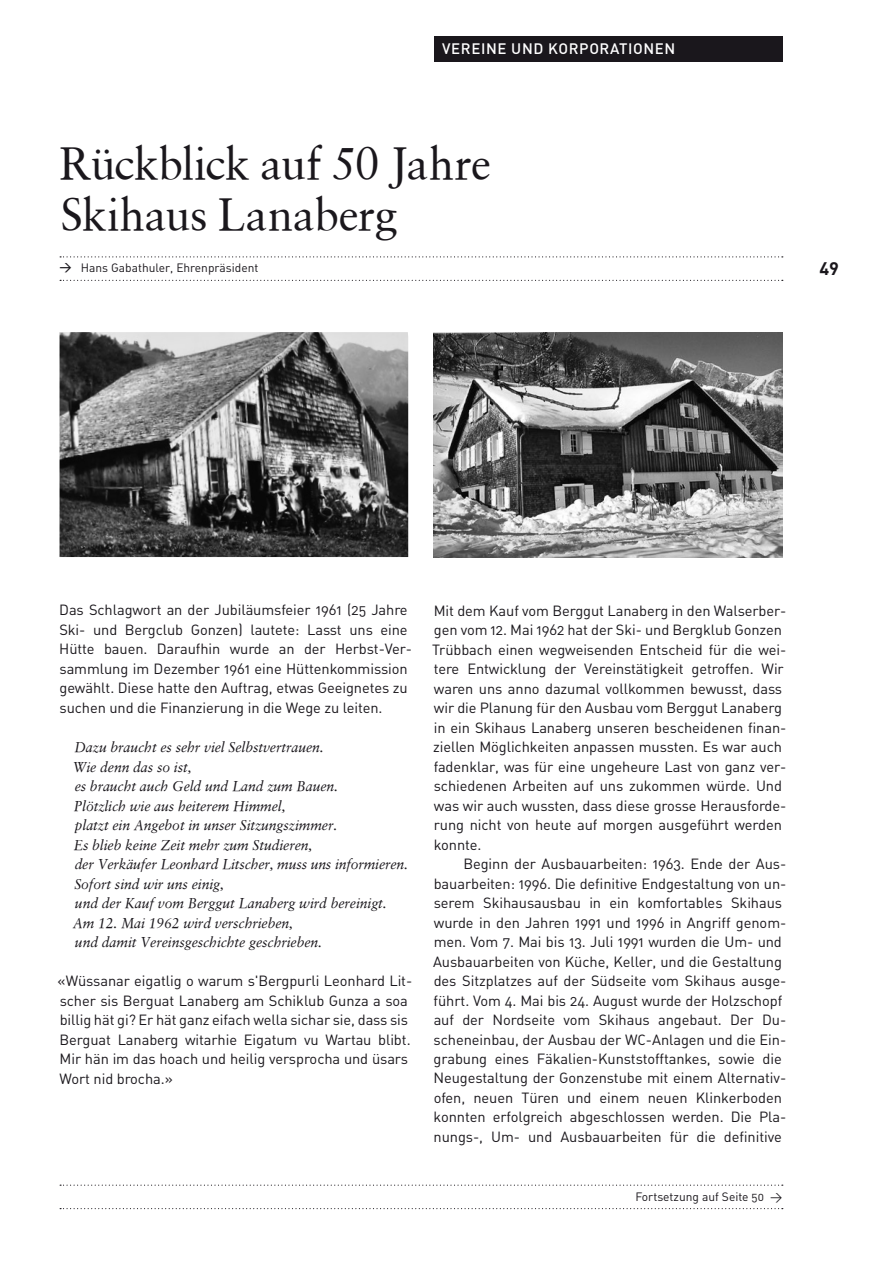
<style>
.page{position:relative;width:893px;height:1263px;background:#fff}
.page>*{position:absolute;margin:0;border:0;box-sizing:border-box;transform-origin:0 0}
.t1{font:45px/51px "Sabon Roman";letter-spacing:-.015em;color:#1a171c}
.t2{font:700 18px "DIN";color:#1a171c}
.t3{font:15px "DIN Medium Alternate";color:#fff}
.t4{font:14.7px/19.5px "DIN Regular Alternate";letter-spacing:-.005em;color:#1a171c}
.t5{font:italic 14.25px/19.5px "Sabon";letter-spacing:-.005em;color:#1a171c}
.t6{font:12px "DIN Regular Alternate";color:#1a171c}
.s1{font-family:"DIN";font-weight:500}
.s2{font-family:"DIN"}
</style>
<div class="page">
<div style="left:434px;top:36px;width:348px;height:26px;background:#1a171c"></div>
<svg style="left:60px;top:256px;width:723px;height:1px"></svg>
<svg style="left:60px;top:280px;width:723px;height:1px"></svg>
<img style="left:60px;top:332px;width:348px;height:225px">
<svg style="left:60px;top:1184px;width:723px;height:2px"></svg>
<svg style="left:60px;top:1208px;width:723px;height:1px"></svg>
<img style="left:434px;top:332px;width:348px;height:225px">
<p class="t3" style="left:442px;top:39px;width:19px">VEREINE</p>
<p class="t3" style="left:511px;top:39px;width:11px">UND</p>
<p class="t3" style="left:548px;top:39px;width:21px">KORPORATIONEN</p>
<h1 class="t1" style="left:59px;top:137px;width:433px">Rückblick auf 50 Jahre<br>Skihaus Lanaberg</h1>
<p class="t6" style="left:60px;top:260px;width:201px"><span class="s1">&gt;</span> Hans Gabathuler, Ehrenpräsident</p>
<p class="t2" style="left:819px;top:257px;width:21px">49</p>
<p class="t4" style="left:59px;top:600px;width:354px">Das Schlagwort an der Jubiläumsfeier 1961 (25 Jahre Ski- und Bergclub Gonzen) lautete: Lasst uns eine Hütte bauen. Daraufhin wurde an der Herbst-Ver&shy;sammlung im Dezember 1961 eine Hüttenkommission gewählt. Diese hatte den Auftrag, etwas Geeignetes zu suchen und die Finanzierung in die Wege zu leiten.</p>
<p class="t5" style="left:73px;top:737px;width:337px">Dazu braucht es sehr viel Selbstvertrauen.<br>Wie denn das so ist,<br>es braucht auch Geld und Land zum Bauen.<br>Plötzlich wie aus heiterem Himmel,<br>platzt ein Angebot in unser Sitzungszimmer.<br>Es blieb keine Zeit mehr zum Studieren,<br>der Verkäufer Leonhard Litscher, muss uns informieren.<br>Sofort sind wir uns einig,<br>und der Kauf vom Berggut Lanaberg wird bereinigt.<br>Am 12. Mai 1962 wird verschrieben,<br>und damit Vereinsgeschichte geschrieben.</p>
<p class="t4" style="left:58px;top:971px;width:356px">«Wüssanar eigatlig o warum s'Bergpurli Leonhard Lit&shy;scher sis Berguat Lanaberg am Schiklub Gunza a soa billig hät gi? Er hät ganz eifach wella sichar sie, dass sis Berguat Lanaberg witarhie Eigatum vu Wartau blibt.<br>Mir hän im das hoach und heilig versprocha und üsars Wort nid brocha.»</p>
<p class="t4" style="left:432px;top:600px;width:356px">Mit dem Kauf vom Berggut Lanaberg in den Walserber&shy;gen vom 12. Mai 1962 hat der Ski- und Bergklub Gonzen Trübbach einen wegweisenden Entscheid für die wei&shy;tere Entwicklung der Vereinstätigkeit getroffen. Wir waren uns anno dazumal vollkommen bewusst, dass wir die Planung für den Ausbau vom Berggut Lanaberg in ein Skihaus Lanaberg unseren bescheidenen finan&shy;ziellen Möglichkeiten anpassen mussten. Es war auch fadenklar, was für eine ungeheure Last von ganz ver&shy;schiedenen Arbeiten auf uns zukommen würde. Und was wir auch wussten, dass diese grosse Herausforde&shy;rung nicht von heute auf morgen ausgeführt werden konnte.</p>
<p class="t4" style="left:433px;top:854px;width:355px;text-indent:30px">Beginn der Ausbauarbeiten: 1963. Ende der Aus&shy;bauarbeiten: 1996. Die definitive Endgestaltung von un&shy;serem Skihausausbau in ein komfortables Skihaus wurde in den Jahren 1991 und 1996 in Angriff genom&shy;men. Vom 7. Mai bis 13. Juli 1991 wurden die Um- und Ausbauarbeiten von Küche, Keller, und die Gestaltung des Sitzplatzes auf der Südseite vom Skihaus ausge&shy;führt. Vom 4. Mai bis 24. August wurde der Holzschopf auf der Nordseite vom Skihaus angebaut. Der Du&shy;scheneinbau, der Ausbau der WC-Anlagen und die Ein&shy;grabung eines Fäkalien-Kunststofftankes, sowie die Neugestaltung der Gonzenstube mit einem Alternativ&shy;ofen, neuen Türen und einem neuen Klinkerboden konnten erfolgreich abgeschlossen werden. Die Pla&shy;nungs-, Um- und Ausbauarbeiten für die definitive</p>
<p class="t6" style="left:635px;top:1189px;width:148px">Fortsetzung auf Seite 50 <span class="s2">&gt;</span></p>
</div>
